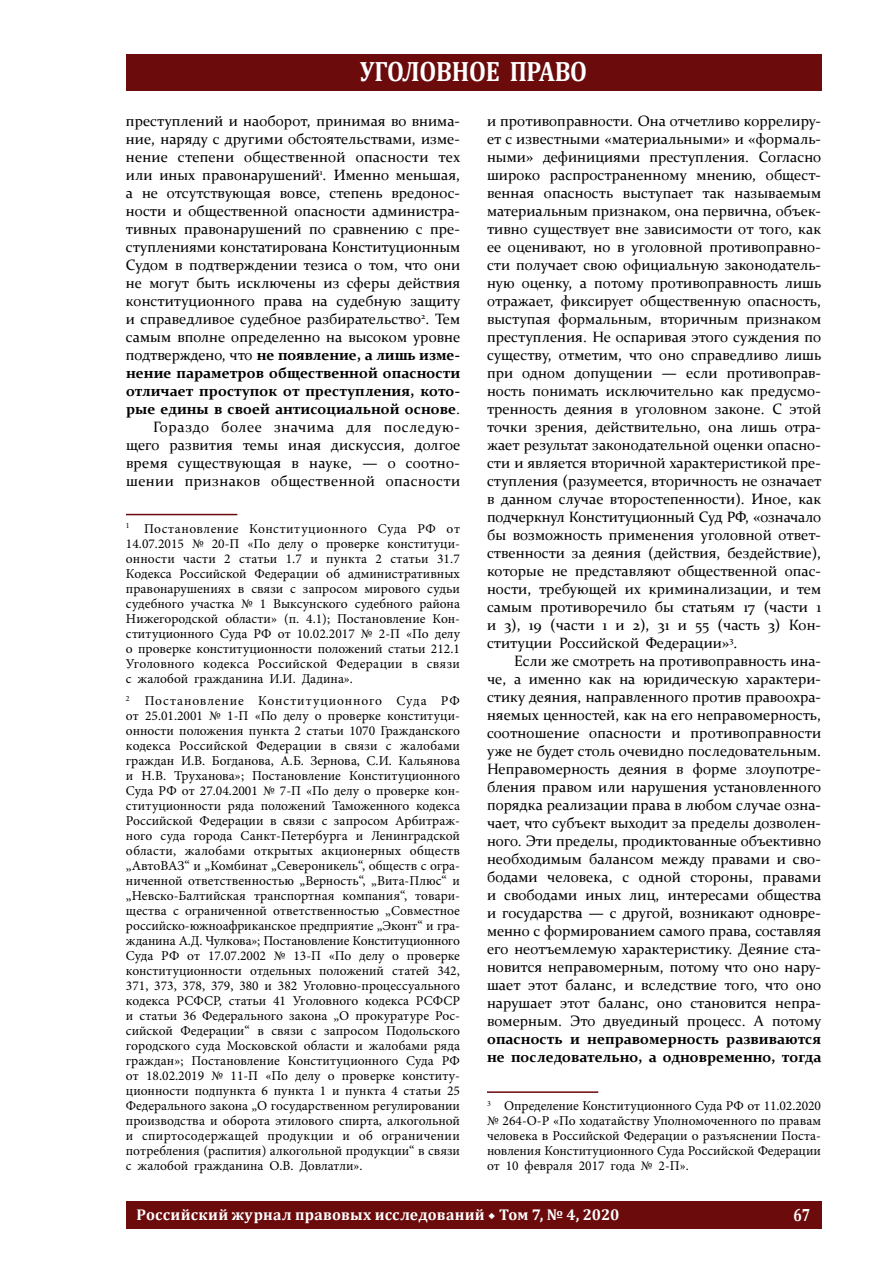
<style>
.page{position:relative;width:893px;height:1263px;background:#fff}
.page>*{position:absolute;margin:0;border:0;box-sizing:border-box;transform-origin:0 0}
.t1{font:700 28.2px "Cambria";letter-spacing:-.01em;color:#fff;scale:.86 1}
.t2{font:700 17.85px "Cambria";color:#fff;scale:.8 1}
.t3{font:700 15.6px "Cambria";letter-spacing:.015em;color:#fff}
.t4{font:15px/18px "Constantia";color:#000;text-align:justify}
.t5{font:700 15px/18px "Constantia";color:#000}
.t6{font:13.5px/15px "Minion Pro";color:#000;text-align:justify}
.s1{font-weight:700}
.s2{font-family:"Minion Pro"}
</style>
<div class="page">
<div style="left:126px;top:54px;width:695px;height:36px;background:#6b0b0c"></div>
<div style="left:126px;top:1202px;width:695px;height:27px;background:#6b0b0c"></div>
<hr style="left:126px;top:514px;width:111px;height:1px;background:#6b0b0c">
<hr style="left:487px;top:1091px;width:111px;height:2px;background:#6b0b0c">
<h1 class="t1" style="left:360px;top:51px;width:266px">УГОЛОВНОЕ ПРАВО</h1>
<p class="t4" style="left:126px;top:111px;width:336px;text-align:right">преступлений и наоборот, принимая во внима&shy;ние, наряду с другими обстоятельствами, изме&shy;нение степени общественной опасности тех или иных правонарушений<sup>1</sup>. Именно меньшая, а не отсутствующая вовсе, степень вредонос&shy;ности и общественной опасности администра&shy;тивных правонарушений по сравнению с пре&shy;ступлениями констатирована Конституционным Судом в подтверждении тезиса о том, что они не могут быть исключены из сферы действия конституционного права на судебную защиту и справедливое судебное разбирательство<sup>2</sup>. Тем самым вполне определенно на высоком уровне подтверждено, что <span class="s1">не появление, а лишь изме&shy;нение параметров общественной опасности отличает проступок от преступления, кото&shy;рые едины в своей антисоциальной основе</span>.<br>Гораздо более значима для последую&shy;щего развития темы иная дискуссия, долгое время существующая в науке, — о соотно&shy;шении признаков общественной опасности</p>
<p class="t6" style="left:126px;top:521px;width:335px"><sup>1</sup> Постановление Конституционного Суда РФ от 14.07.2015 № 20-П «По делу о проверке конституци&shy;онности части 2 статьи 1.7 и пункта 2 статьи 31.7<br>Кодекса Российской Федерации об административных правонарушениях в связи с запросом мирового судьи судебного участка № 1 Выксунского судебного района Нижегородской области» (п. 4.1); Постановление Кон&shy;ституционного Суда РФ от 10.02.2017 № 2-П «По делу о проверке конституционности положений статьи 212.1<br>Уголовного кодекса Российской Федерации в связи с жалобой гражданина И.И. Дадина».</p>
<p class="t6" style="left:126px;top:693px;width:336px"><sup>2</sup> Постановление Конституционного Суда РФ от 25.01.2001 № 1-П «По делу о проверке конституци&shy;онности положения пункта 2 статьи 1070 Гражданского кодекса Российской Федерации в связи с жалобами граждан И.В. Богданова, А.Б. Зернова, С.И. Кальянова и Н.В. Труханова»; Постановление Конституционного Суда РФ от 27.04.2001 № 7-П «По делу о проверке кон&shy;ституционности ряда положений Таможенного кодекса Российской Федерации в связи с запросом Арбитраж&shy;ного суда города Санкт-Петербурга и Ленинградской области, жалобами открытых акционерных обществ „АвтоВАЗ“ и „Комбинат „Североникель“, обществ с огра&shy;ниченной ответственностью „Верность“, „Вита-Плюс“ и „Невско-Балтийская транспортная компания“, товари&shy;щества с ограниченной ответственностью „Совместное российско-южноафриканское предприятие „Эконт“ и гра&shy;жданина А.Д. Чулкова»; Постановление Конституционного Суда РФ от 17.07.2002 № 13-П «По делу о проверке конституционности отдельных положений статей 342, 371, 373, 378, 379, 380 и 382 Уголовно-процессуального кодекса РСФСР, статьи 41 Уголовного кодекса РСФСР и статьи 36 Федерального закона „О прокуратуре Рос&shy;сийской Федерации“ в связи с запросом Подольского городского суда Московской области и жалобами ряда граждан»; Постановление Конституционного Суда РФ от 18.02.2019 № 11-П «По делу о проверке конститу&shy;ционности подпункта 6 пункта 1 и пункта 4 статьи 25<br>Федерального закона „О государственном регулировании производства и оборота этилового спирта, алкогольной и спиртосодержащей продукции и об ограничении потребления (распития) алкогольной продукции“ в связи с жалобой гражданина О.В. Довлатли».</p>
<p class="t4" style="left:487px;top:111px;width:336px">и противоправности. Она отчетливо коррелиру&shy;ет с известными «материальными» и «формаль&shy;ными» дефинициями преступления. Согласно широко распространенному мнению, общест&shy;венная опасность выступает так называемым материальным признаком, она первична, объек&shy;тивно существует вне зависимости от того, как ее оценивают, но в уголовной противоправно&shy;сти получает свою официальную законодатель&shy;ную оценку, а потому противоправность лишь отражает, фиксирует общественную опасность, выступая формальным, вторичным признаком преступления. Не оспаривая этого суждения по существу, отметим, что оно справедливо лишь при одном допущении — если противоправ&shy;ность понимать исключительно как предусмо&shy;тренность деяния в уголовном законе. С этой точки зрения, действительно, она лишь отра&shy;жает результат законодательной оценки опасно&shy;сти и является вторичной характеристикой пре&shy;ступления (разумеется, вторичность не означает в данном случае второстепенности). Иное, как подчеркнул Конституционный Суд РФ, «означало бы возможность применения уголовной ответ&shy;ственности за деяния (действия, бездействие), которые не представляют общественной опас&shy;ности, требующей их криминализации, и тем самым противоречило бы статьям 17 (части 1 и 3), 19 (части 1 и 2), 31 и 55 (часть 3) Кон&shy;ституции Российской Федерации»<sup>3</sup>.</p>
<p class="t4" style="left:487px;top:651px;width:336px;text-indent:27px">Если же смотреть на противоправность ина&shy;че, а именно как на юридическую характери&shy;стику деяния, направленного против правоохра&shy;няемых ценностей, как на его неправомерность, соотношение опасности и противоправности уже не будет столь очевидно последовательным.<br>Неправомерность деяния в форме злоупотре&shy;бления правом или нарушения установленного порядка реализации права в любом случае озна&shy;чает, что субъект выходит за пределы дозволен&shy;ного. Эти пределы, продиктованные объективно необходимым балансом между правами и сво&shy;бодами человека, с одной стороны, правами и свободами иных лиц, интересами общества и государства — с другой, возникают одновре&shy;менно с формированием самого права, составляя его неотъемлемую характеристику. Деяние ста&shy;новится неправомерным, потому что оно нару&shy;шает этот баланс, и вследствие того, что оно нарушает этот баланс, оно становится непра&shy;вомерным. Это двуединый процесс. А потому</p>
<p class="t5" style="left:487px;top:1029px;width:336px">опасность и неправомерность развиваются не последовательно, а одновременно, тогда</p>
<p class="t6" style="left:487px;top:1098px;width:336px"><sup>3</sup> Определение Конституционного Суда РФ от 11.02.2020 № 264-О-Р «По ходатайству Уполномоченного по правам человека в Российской Федерации о разъяснении Поста&shy;новления Конституционного Суда Российской Федерации от 10 февраля 2017 года № 2-П».</p>
<p class="t3" style="left:137px;top:1203px;width:484px">Российский журнал правовых исследований <span class="s2">◆</span> Том 7, № 4, 2020</p>
<p class="t2" style="left:793px;top:1202px;width:23px">67</p>
</div>
